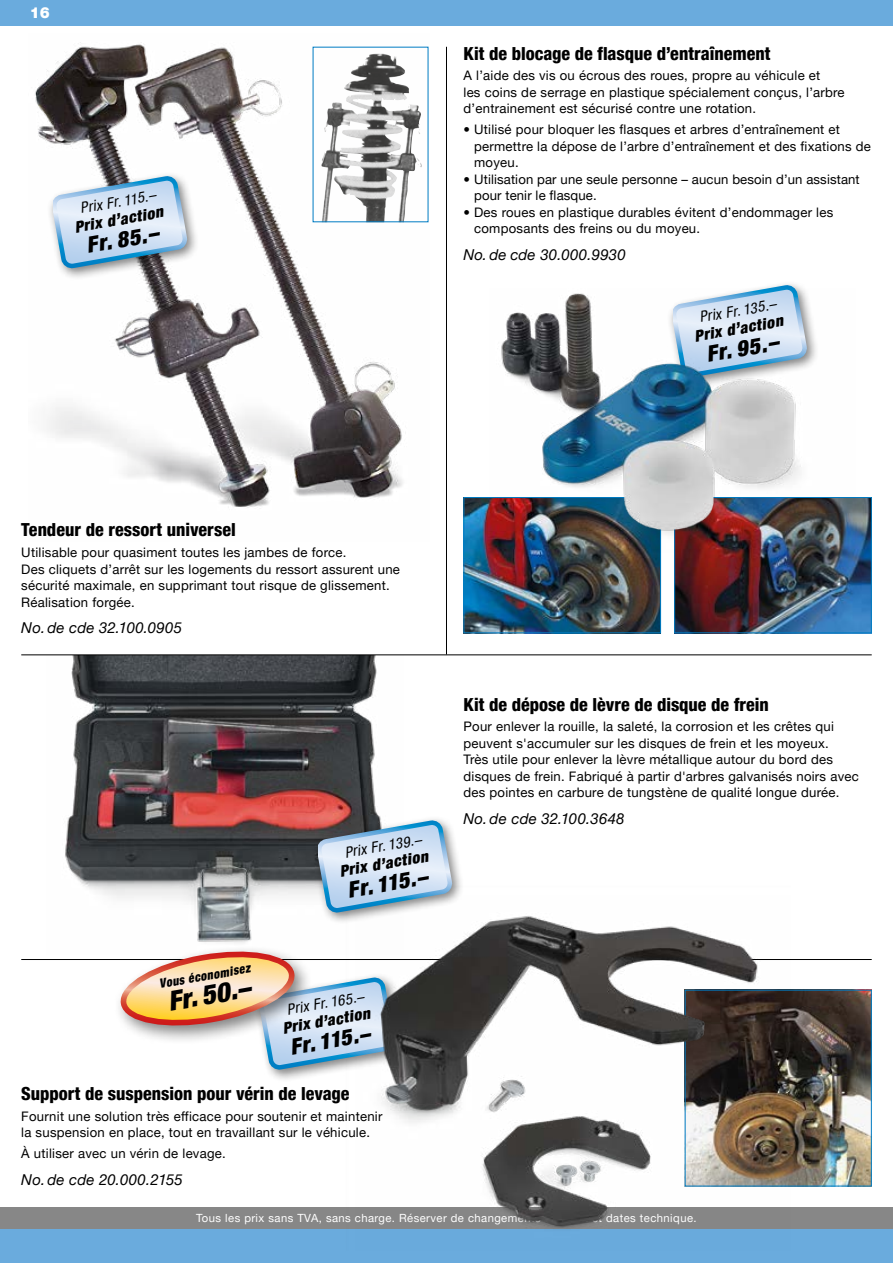
<style>
.page{position:relative;width:893px;height:1263px;background:#fff}
.page>*{position:absolute;margin:0;border:0;box-sizing:border-box;transform-origin:0 0}
.t1{font:italic 900 condensed 27px "Helvetica Neue LT Pro";color:#000}
.t2{font:italic 900 condensed 22.05px "Helvetica Neue LT Pro";color:#000}
.t3{font:800 condensed 18px "Helvetica Neue LT Pro";color:#000}
.t4{font:italic 900 condensed 15.75px "Helvetica Neue LT Pro";color:#000}
.t5{font:italic 15px "Helvetica Neue LT Pro";letter-spacing:.015em;color:#000}
.t6{font:italic condensed 15px "Helvetica Neue LT Pro";color:#000}
.t7{font:900 15px "Helvetica Neue LT Pro";color:#fff}
.t8{font:13.2px/16.5px "Helvetica Neue LT Pro";letter-spacing:.02em;color:#000}
.t9{font:italic 900 condensed 12.75px "Helvetica Neue LT Pro";color:#000;scale:.92 1}
.t10{font:11.25px "Helvetica Neue LT Pro";letter-spacing:.04em;color:#fff}
</style>
<div class="page">
<div style="left:0;top:1208px;width:893px;height:21px;background:#878787"></div>
<div style="left:0;top:1229px;width:893px;height:34px;background:#6aabdd"></div>
<div style="left:0;top:0;width:893px;height:26px;background:#6aabdd"></div>
<hr style="left:446px;top:47px;width:1px;height:607px;background:#000">
<hr style="left:21px;top:959px;width:851px;height:1px;background:#000">
<img style="left:790px;top:992px;width:80px;height:192px">
<div style="left:254px;top:972px;width:153px;height:110px;background:#000;opacity:.5"></div>
<img style="left:346px;top:916px;width:444px;height:312px">
<img style="left:46px;top:655px;width:357px;height:300px">
<div style="left:312px;top:815px;width:153px;height:110px;background:#000;opacity:.5"></div>
<svg style="left:318px;top:820px;width:135px;height:93px;background:#b7cbdd"></svg>
<hr style="left:21px;top:654px;width:851px;height:1px;background:#000">
<img style="left:676px;top:499px;width:194px;height:132px">
<div style="left:674px;top:497px;width:198px;height:136px;border:1px solid #007cc3"></div>
<img style="left:465px;top:499px;width:194px;height:132px">
<div style="left:463px;top:497px;width:198px;height:136px;border:1px solid #007cc3"></div>
<svg style="left:765px;top:285px;width:36px;height:3px"></svg>
<img style="left:489px;top:288px;width:366px;height:265px">
<img style="left:35px;top:42px;width:394px;height:466px">
<div style="left:47px;top:170px;width:153px;height:111px;background:#000;opacity:.5"></div>
<svg style="left:54px;top:176px;width:134px;height:93px;background:#bed2e5"></svg>
<img style="left:321px;top:54px;width:101px;height:166px">
<div style="left:114px;top:944px;width:200px;height:101px;background:#fefefe"></div>
<svg style="left:121px;top:950px;width:274px;height:120px"></svg>
<p class="t7" style="left:30px;top:4px;width:21px">16</p>
<p class="t6" style="left:79px;top:199px;width:78px;rotate:-10deg">Prix Fr. 115.–</p>
<p class="t4" style="left:73px;top:218px;width:91px;rotate:-10deg">Prix d’action</p>
<h2 class="t2" style="left:84px;top:232px;width:74px;rotate:-10deg">Fr. 85.–</h2>
<h3 class="t3" style="left:463px;top:42px;width:308px">Kit de blocage de flasque d’entraînement</h3>
<p class="t8" style="left:463px;top:67px;width:383px">A l’aide des vis ou écrous des roues, propre au véhicule et<br>les coins de serrage en plastique spécialement conçus, l’arbre d’entrainement est sécurisé contre une rotation.</p>
<p class="t8" style="left:474px;top:121px;width:398px;text-indent:-11px">• Utilisé pour bloquer les flasques et arbres d’entraînement et permettre la dépose de l’arbre d’entraînement et des fixations de moyeu.</p>
<p class="t8" style="left:474px;top:170px;width:387px;text-indent:-11px">• Utilisation par une seule personne – aucun besoin d’un assistant pour tenir le flasque.</p>
<p class="t8" style="left:474px;top:203px;width:361px;text-indent:-11px">• Des roues en plastique durables évitent d’endommager les composants des freins ou du moyeu.</p>
<p class="t5" style="left:463px;top:245px;width:164px">No. de cde 30.000.9930</p>
<p class="t6" style="left:698px;top:308px;width:79px;rotate:-10deg">Prix Fr. 135.–</p>
<p class="t4" style="left:693px;top:327px;width:91px;rotate:-10deg">Prix d’action</p>
<h2 class="t2" style="left:704px;top:341px;width:74px;rotate:-10deg">Fr. 95.–</h2>
<h3 class="t3" style="left:21px;top:519px;width:216px">Tendeur de ressort universel</h3>
<p class="t8" style="left:21px;top:544px;width:380px">Utilisable pour quasiment toutes les jambes de force.<br>Des cliquets d’arrêt sur les logements du ressort assurent une sécurité maximale, en supprimant tout risque de glissement.<br>Réalisation forgée.</p>
<p class="t5" style="left:21px;top:619px;width:162px">No.de cde 32.100.0905</p>
<p class="t9" style="left:158px;top:976px;width:101px;rotate:-10deg">Vous économisez</p>
<h1 class="t1" style="left:165px;top:986px;width:85px;rotate:-10deg">Fr. 50.–</h1>
<p class="t6" style="left:343px;top:844px;width:79px;rotate:-10deg">Prix Fr. 139.–</p>
<p class="t4" style="left:338px;top:862px;width:91px;rotate:-10deg">Prix d’action</p>
<h2 class="t2" style="left:345px;top:877px;width:82px;rotate:-10deg">Fr. 115.–</h2>
<p class="t6" style="left:286px;top:1001px;width:79px;rotate:-10deg">Prix Fr. 165.–</p>
<p class="t4" style="left:281px;top:1019px;width:90px;rotate:-10deg">Prix d’action</p>
<h2 class="t2" style="left:288px;top:1034px;width:82px;rotate:-10deg">Fr. 115.–</h2>
<h3 class="t3" style="left:21px;top:1083px;width:330px">Support de suspension pour vérin de levage</h3>
<p class="t8" style="left:21px;top:1108px;width:363px">Fournit une solution très efficace pour soutenir et maintenir la suspension en place, tout en travaillant sur le véhicule.</p>
<p class="t8" style="left:21px;top:1145px;width:206px">À utiliser avec un vérin de levage.</p>
<p class="t5" style="left:21px;top:1170px;width:163px">No.de cde 20.000.2155</p>
<h3 class="t3" style="left:463px;top:693px;width:307px">Kit de dépose de lèvre de disque de frein</h3>
<p class="t8" style="left:463px;top:718px;width:397px">Pour enlever la rouille, la saleté, la corrosion et les crêtes qui peuvent s'accumuler sur les disques de frein et les moyeux.<br>Très utile pour enlever la lèvre métallique autour du bord des disques de frein. Fabriqué à partir d'arbres galvanisés noirs avec des pointes en carbure de tungstène de qualité longue durée.</p>
<p class="t5" style="left:463px;top:809px;width:163px">No.de cde 32.100.3648</p>
<p class="t10" style="left:196px;top:1211px;width:502px">Tous les prix sans TVA, sans charge. Réserver de changements des prix et dates technique.</p>
</div>
